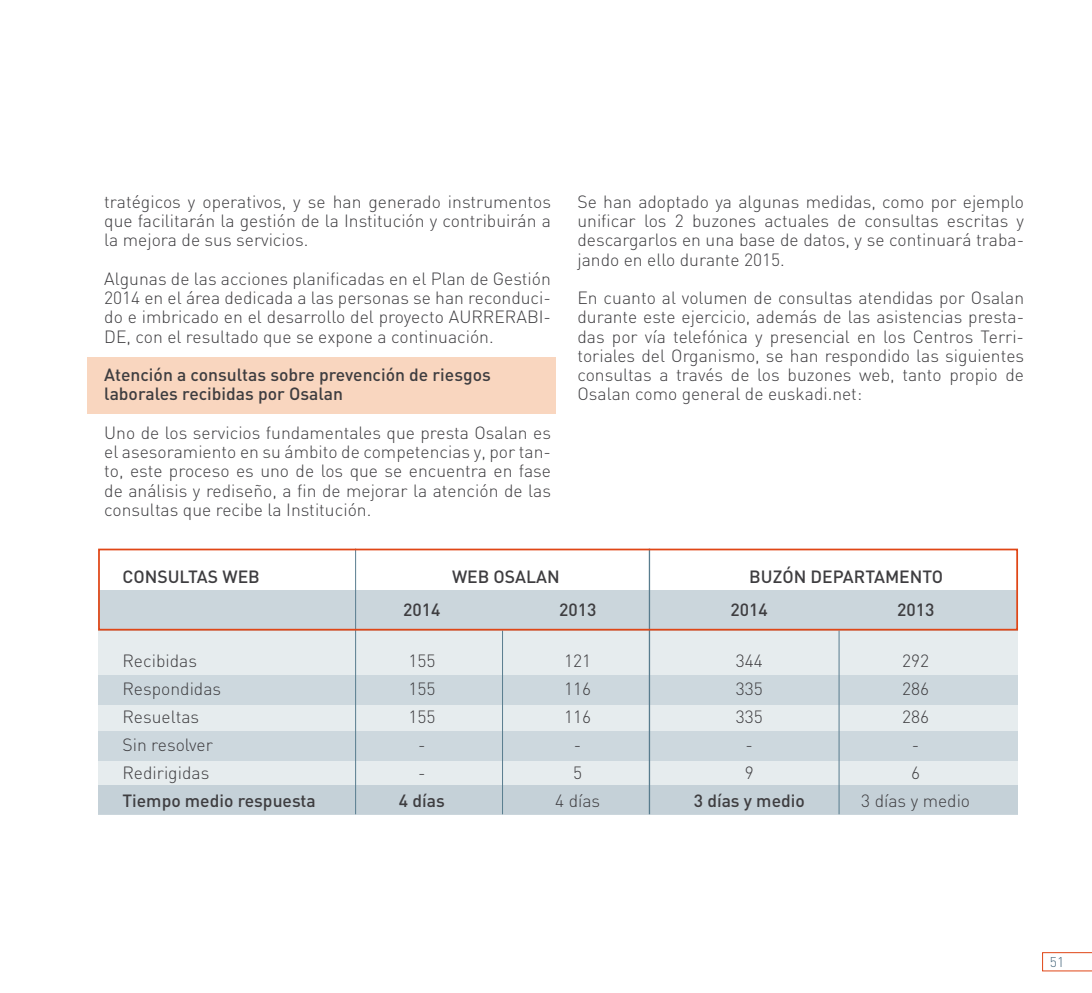
<style>
.page{position:relative;width:1092px;height:993px;background:#fff}
.page>*{position:absolute;margin:0;border:0;box-sizing:border-box;transform-origin:0 0}
.t1{font:300 17.5px/19.2px "DIN";color:#3e3d40;text-align:justify}
.t2{font:500 17.5px/19.2px "DIN";color:#3e3d40}
.t3{font:300 14px "DIN";color:#47677c}
</style>
<div class="page">
<div style="left:98px;top:630px;width:919px;height:184px;background:#e6ecee"></div>
<div style="left:98px;top:675px;width:919px;height:29px;background:#cdd8de"></div>
<div style="left:98px;top:731px;width:919px;height:29px;background:#cdd8de"></div>
<div style="left:98px;top:784px;width:919px;height:30px;background:#c5d1d8"></div>
<div style="left:98px;top:589px;width:919px;height:41px;background:#cbd6dc"></div>
<div style="left:87px;top:357px;width:469px;height:56px;background:#f9d6bf"></div>
<svg style="left:1042px;top:952px;width:49px;height:18px"></svg>
<hr style="left:355px;top:548px;width:1px;height:266px;background:#587c8e">
<hr style="left:502px;top:630px;width:1px;height:184px;background:#587c8e">
<hr style="left:648px;top:548px;width:2px;height:266px;background:#587c8e">
<hr style="left:838px;top:630px;width:1px;height:184px;background:#587c8e">
<div style="left:98px;top:548px;width:919px;height:82px;border:2px solid #e04616"></div>
<p class="t1" style="left:104px;top:191px;width:448px">tratégicos y operativos, y se han generado instrumentos que facilitarán la gestión de la Institución y contribuirán a la mejora de sus servicios.</p>
<p class="t1" style="left:104px;top:268px;width:448px">Algunas de las acciones planificadas en el Plan de Gestión 2014 en el área dedicada a las personas se han reconduci&shy;do e imbricado en el desarrollo del proyecto AURRERABI-DE, con el resultado que se expone a continuación.</p>
<p class="t2" style="left:104px;top:364px;width:388px">Atención a consultas sobre prevención de riesgos laborales recibidas por Osalan</p>
<p class="t1" style="left:104px;top:422px;width:448px">Uno de los servicios fundamentales que presta Osalan es el asesoramiento en su ámbito de competencias y, por tan&shy;to, este proceso es uno de los que se encuentra en fase de análisis y rediseño, a fin de mejorar la atención de las consultas que recibe la Institución.</p>
<p class="t1" style="left:577px;top:191px;width:448px">Se han adoptado ya algunas medidas, como por ejemplo unificar los 2 buzones actuales de consultas escritas y descargarlos en una base de datos, y se continuará traba&shy;jando en ello durante 2015.</p>
<p class="t1" style="left:577px;top:288px;width:448px">En cuanto al volumen de consultas atendidas por Osalan durante este ejercicio, además de las asistencias presta&shy;das por vía telefónica y presencial en los Centros Terri&shy;toriales del Organismo, se han respondido las siguientes consultas a través de los buzones web, tanto propio de Osalan como general de euskadi.net:</p>
<p class="t2" style="left:122px;top:566px;width:139px">CONSULTAS WEB</p>
<p class="t2" style="left:452px;top:566px;width:109px">WEB OSALAN</p>
<p class="t2" style="left:749px;top:566px;width:195px">BUZÓN DEPARTAMENTO</p>
<p class="t2" style="left:403px;top:599px;width:39px">2014</p>
<p class="t2" style="left:559px;top:599px;width:39px">2013</p>
<p class="t2" style="left:730px;top:599px;width:39px">2014</p>
<p class="t2" style="left:896px;top:599px;width:39px">2013</p>
<p class="t1" style="left:122px;top:650px;width:76px">Recibidas</p>
<p class="t1" style="left:408px;top:650px;width:28px">155</p>
<p class="t1" style="left:564px;top:650px;width:28px">121</p>
<p class="t1" style="left:735px;top:650px;width:28px">344</p>
<p class="t1" style="left:902px;top:650px;width:28px">292</p>
<p class="t1" style="left:122px;top:678px;width:100px">Respondidas</p>
<p class="t1" style="left:408px;top:678px;width:28px">155</p>
<p class="t1" style="left:564px;top:678px;width:28px">116</p>
<p class="t1" style="left:735px;top:678px;width:28px">335</p>
<p class="t1" style="left:902px;top:678px;width:28px">286</p>
<p class="t1" style="left:122px;top:706px;width:78px">Resueltas</p>
<p class="t1" style="left:408px;top:706px;width:28px">155</p>
<p class="t1" style="left:564px;top:706px;width:28px">116</p>
<p class="t1" style="left:735px;top:706px;width:28px">335</p>
<p class="t1" style="left:902px;top:706px;width:28px">286</p>
<p class="t1" style="left:122px;top:730px;width:92px;line-height:28px">Sin resolver<br>Redirigidas</p>
<p class="t1" style="left:573px;top:762px;width:10px">5</p>
<p class="t1" style="left:744px;top:762px;width:10px">9</p>
<p class="t1" style="left:911px;top:762px;width:10px">6</p>
<p class="t2" style="left:122px;top:790px;width:195px">Tiempo medio respuesta</p>
<p class="t2" style="left:399px;top:790px;width:47px">4 días</p>
<p class="t1" style="left:555px;top:790px;width:47px">4 días</p>
<p class="t2" style="left:693px;top:790px;width:112px">3 días y medio</p>
<p class="t1" style="left:861px;top:790px;width:110px">3 días y medio</p>
<p class="t3" style="left:1049px;top:952px;width:16px">51</p>
</div>
